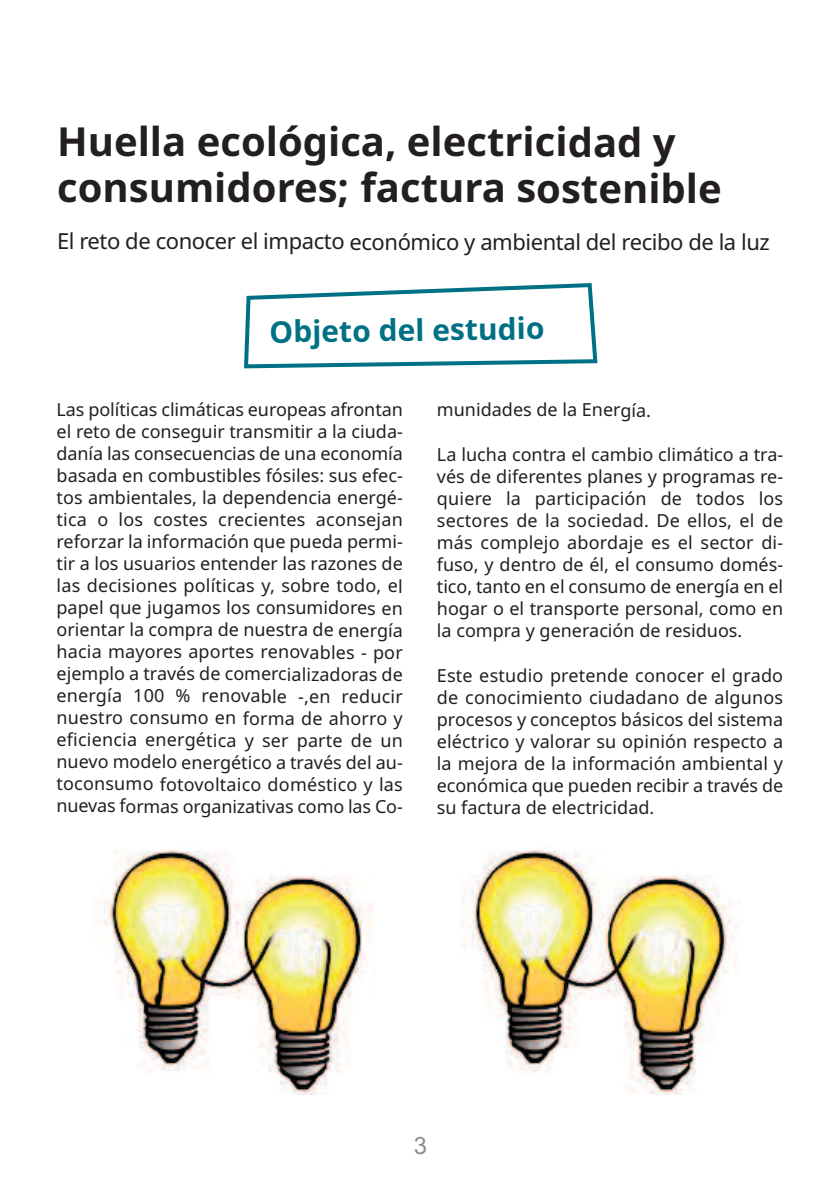
<style>
.page{position:relative;width:840px;height:1191px;background:#fff}
.page>*{position:absolute;margin:0;border:0;box-sizing:border-box;transform-origin:0 0}
.t1{font:700 40px/46px "Noto Sans";color:#231f20}
.t2{font:700 30px "Noto Sans";color:#007184}
.t3{font:24px "Arial";color:#8a8c8f}
.t4{font:22px "Noto Sans";letter-spacing:-.02em;color:#231f20}
.t5{font:18px/22px "Noto Sans";color:#231f20;text-align:justify}
</style>
<div class="page">
<svg style="left:244px;top:283px;width:353px;height:85px"></svg>
<img style="left:97px;top:849px;width:278px;height:245px">
<img style="left:462px;top:849px;width:275px;height:245px">
<h1 class="t1" style="left:57px;top:120px;width:665px">Huella ecológica, electricidad y consumidores; factura sostenible</h1>
<p class="t4" style="left:57px;top:226px;width:714px">El reto de conocer el impacto económico y ambiental del recibo de la luz</p>
<h2 class="t2" style="left:269px;top:311px;width:276px;rotate:-1deg">Objeto del estudio</h2>
<p class="t5" style="left:56px;top:399px;width:348px">Las políticas climáticas europeas afrontan el reto de conseguir transmitir a la ciuda&shy;danía las consecuencias de una economía basada en combustibles fósiles: sus efec&shy;tos ambientales, la dependencia energé&shy;tica o los costes crecientes aconsejan reforzar la información que pueda permi&shy;tir a los usuarios entender las razones de las decisiones políticas y, sobre todo, el papel que jugamos los consumidores en orientar la compra de nuestra de energía hacia mayores aportes renovables - por ejemplo a través de comercializadoras de energía 100 % renovable -,en reducir nuestro consumo en forma de ahorro y eficiencia energética y ser parte de un nuevo modelo energético a través del au&shy;toconsumo fotovoltaico doméstico y las nuevas formas organizativas como las Co-</p>
<p class="t5" style="left:437px;top:399px;width:215px">munidades de la Energía.</p>
<p class="t5" style="left:436px;top:444px;width:347px">La lucha contra el cambio climático a tra&shy;vés de diferentes planes y programas re&shy;quiere la participación de todos los sectores de la sociedad. De ellos, el de más complejo abordaje es el sector di&shy;fuso, y dentro de él, el consumo domés&shy;tico, tanto en el consumo de energía en el hogar o el transporte personal, como en la compra y generación de residuos.</p>
<p class="t5" style="left:436px;top:665px;width:347px">Este estudio pretende conocer el grado de conocimiento ciudadano de algunos procesos y conceptos básicos del sistema eléctrico y valorar su opinión respecto a la mejora de la información ambiental y económica que pueden recibir a través de su factura de electricidad.</p>
<h3 class="t3" style="left:413px;top:1131px;width:15px">3</h3>
</div>
